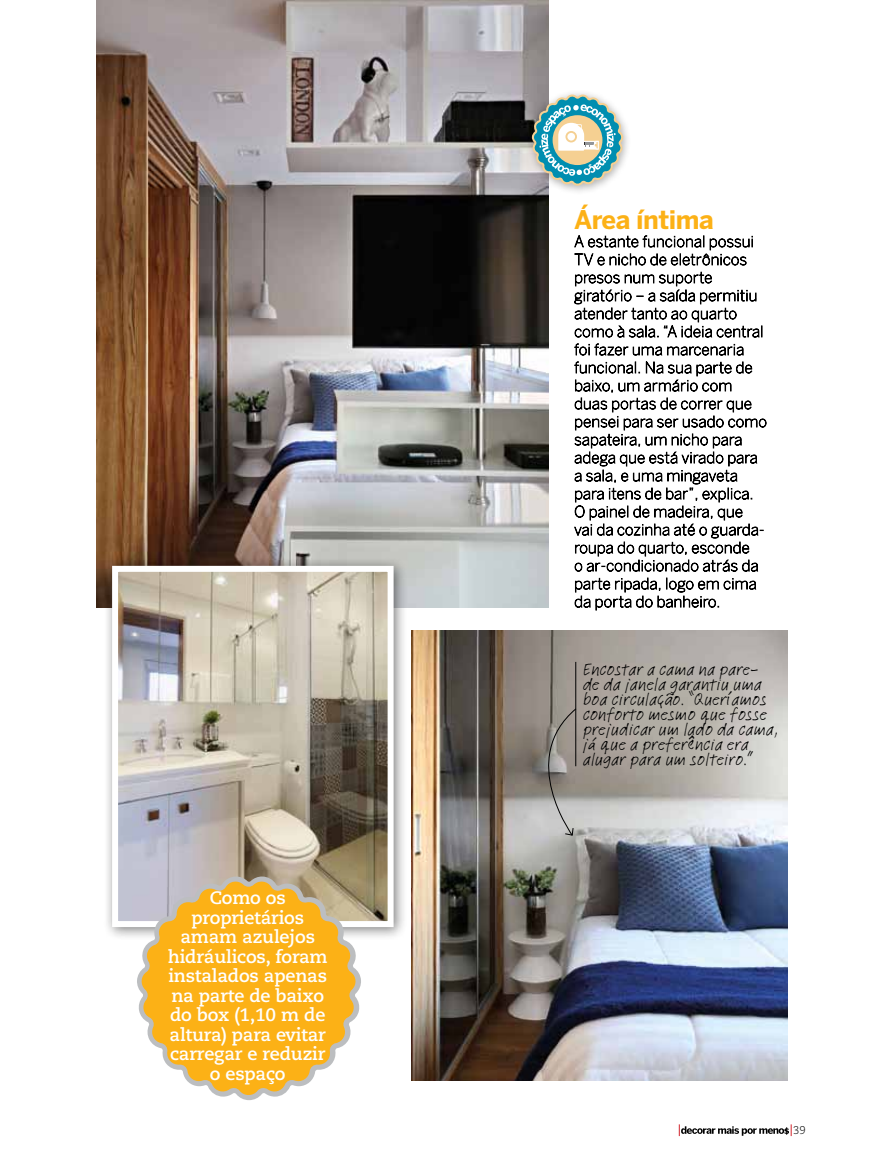
<style>
.page{position:relative;width:872px;height:1170px;background:#fff}
.page>*{position:absolute;margin:0;border:0;box-sizing:border-box;transform-origin:0 0}
.t1{font:700 25.5px "Benton Sans";letter-spacing:-.02em;color:#fcb116}
.t2{font:18px/15px "Feltpen Com";color:#000}
.t3{font:700 18px/19.5px "Caecilia";letter-spacing:-.01em;color:#fff;text-align:center}
.t4{font:300 11.25px "Caecilia";color:#000}
</style>
<div class="page">
<svg style="left:679px;top:1124px;width:113px;height:11px"></svg>
<svg style="left:574px;top:235px;width:179px;height:30px"></svg>
<svg style="left:574px;top:272px;width:188px;height:65px"></svg>
<svg style="left:574px;top:343px;width:169px;height:12px"></svg>
<svg style="left:574px;top:361px;width:192px;height:210px"></svg>
<svg style="left:575px;top:577px;width:181px;height:33px"></svg>
<img style="left:96px;top:0;width:453px;height:608px">
<div style="left:103px;top:556px;width:304px;height:384px;background:#000;opacity:.5"></div>
<img style="left:119px;top:573px;width:267px;height:347px">
<div style="left:112px;top:566px;width:281px;height:361px;border:6px solid #fff"></div>
<img style="left:411px;top:630px;width:376px;height:450px">
<svg style="left:137px;top:876px;width:224px;height:224px"></svg>
<svg style="left:140px;top:879px;width:217px;height:217px;background:#f1ba49"></svg>
<svg style="left:517px;top:707px;width:60px;height:129px;background:#99948f"></svg>
<hr style="left:575px;top:662px;width:1px;height:104px;background:#000">
<div style="left:525px;top:89px;width:107px;height:106px;background:#000;opacity:.3"></div>
<svg style="left:532px;top:94px;width:91px;height:92px"></svg>
<p class="t3" style="left:168px;top:888px;width:161px">Como os proprietários amam azulejos hidráulicos, foram instalados apenas na parte de baixo do box (1,10 m de altura) para evitar carregar e reduzir o espaço</p>
<h1 class="t1" style="left:574px;top:204px;width:141px">Área íntima</h1>
<p class="t2" style="left:582px;top:661px;width:197px">Encostar a cama na pare&shy;de da janela garantiu uma boa circulação. “Queríamos conforto mesmo que fosse prejudicar um lado da cama, já que a preferência era alugar para um solteiro.”</p>
<p class="t4" style="left:793px;top:1123px;width:14px">39</p>
</div>
